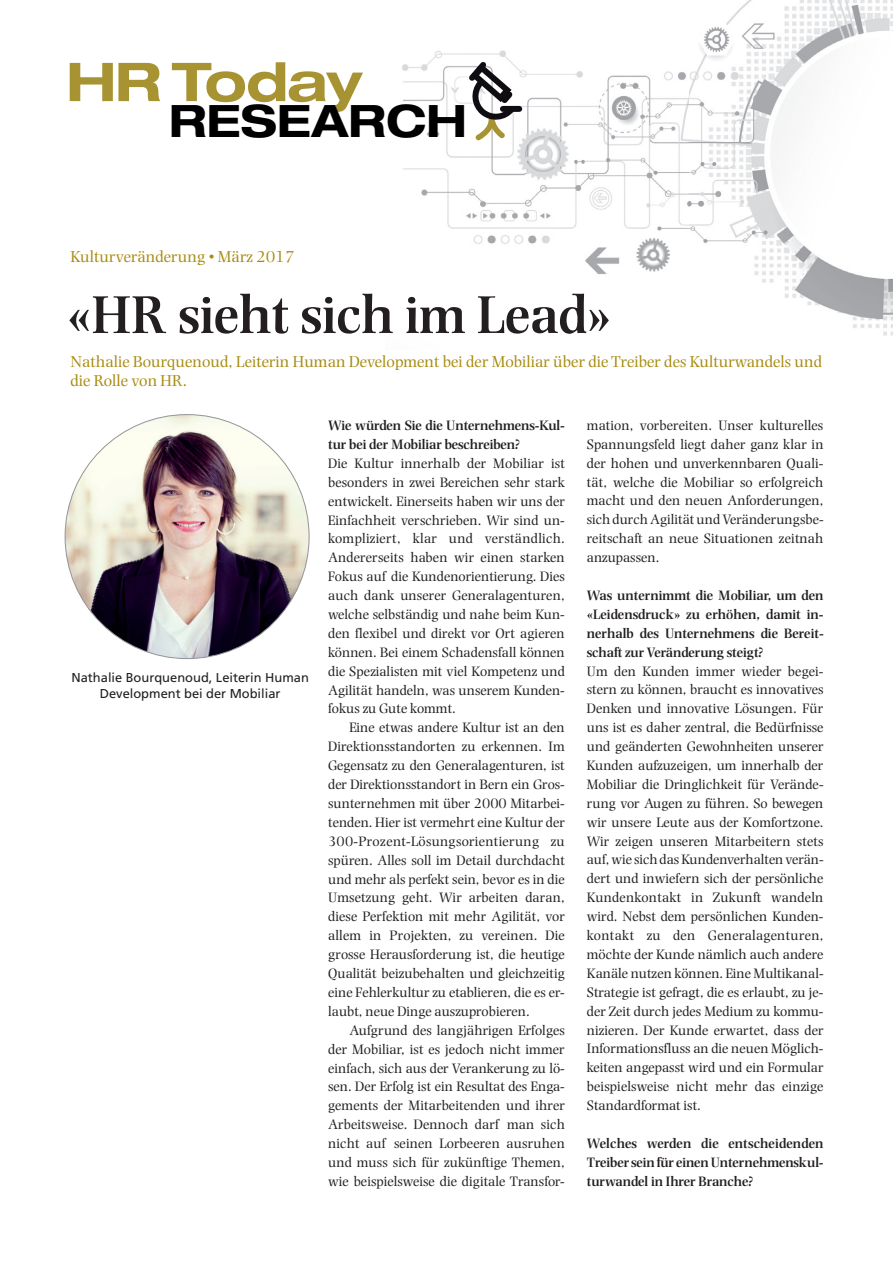
<style>
.page{position:relative;width:893px;height:1263px;background:#fff}
.page>*{position:absolute;margin:0;border:0;box-sizing:border-box;transform-origin:0 0}
.t1{font:600 55.5px "Photina";color:#231f20}
.t2{font:700 expanded 44.7px "Helvetica Neue LT";color:#000}
.t3{font:16.5px/19.5px "Photina";color:#a88c12}
.t4{font:14.25px/18.9px "Photina";color:#231f20;text-align:justify}
.t5{font:600 14.25px/18.9px "Photina";color:#231f20;text-align:justify}
.t6{font:12.9px/15.8px "Frutiger";color:#231f20;text-align:center}
</style>
<div class="page">
<img style="left:402px;top:0;width:491px;height:336px">
<svg style="left:70px;top:63px;width:90px;height:38px"></svg>
<svg style="left:172px;top:62px;width:191px;height:50px"></svg>
<svg style="left:464px;top:62px;width:58px;height:80px"></svg>
<img style="left:65px;top:415px;width:244px;height:244px;border-radius:122px">
<h2 class="t2" style="left:169px;top:93px;width:300px">RESEARCH</h2>
<p class="t3" style="left:71px;top:247px;width:225px">Kulturveränderung • März 2017</p>
<h1 class="t1" style="left:67px;top:283px;width:546px">«HR sieht sich im Lead»</h1>
<p class="t3" style="left:71px;top:352px;width:753px">Nathalie Bourquenoud, Leiterin Human Development bei der Mobiliar über die Treiber des Kulturwandels und die Rolle von HR.</p>
<p class="t6" style="left:71px;top:669px;width:239px">Nathalie Bourquenoud, Leiterin Human<br>Development bei der Mobiliar</p>
<p class="t5" style="left:328px;top:416px;width:238px">Wie würden Sie die Unternehmens-Kul&shy;tur bei der Mobiliar beschreiben?</p>
<p class="t4" style="left:328px;top:454px;width:238px">Die Kultur innerhalb der Mobiliar ist besonders in zwei Bereichen sehr stark entwickelt. Einerseits haben wir uns der Einfachheit verschrieben. Wir sind un&shy;kompliziert, klar und verständlich.<br>Anderer seits haben wir einen starken Fokus auf die Kundenorientierung. Dies auch dank unserer Generalagenturen, welche selbständig und nahe beim Kun&shy;den flexibel und direkt vor Ort agieren können. Bei einem Schadensfall können die Spezialisten mit viel Kompetenz und Agilität handeln, was unserem Kunden&shy;fokus zu Gute kommt.</p>
<p class="t4" style="left:328px;top:718px;width:238px;text-indent:21px">Eine etwas andere Kultur ist an den Direktionsstandorten zu erkennen. Im Gegensatz zu den Generalagenturen, ist der Direktionsstandort in Bern ein Gros&shy;sunternehmen mit über 2000 Mitarbei&shy;tenden. Hier ist vermehrt eine Kultur der 300-Prozent-Lösungsorientierung zu spüren. Alles soll im Detail durchdacht und mehr als perfekt sein, bevor es in die Umsetzung geht. Wir arbeiten daran, diese Perfektion mit mehr Agilität, vor allem in Projekten, zu vereinen. Die grosse Herausforderung ist, die heutige Qualität beizubehalten und gleichzeitig eine Fehlerkultur zu etablieren, die es er&shy;laubt, neue Dinge auszuprobieren.</p>
<p class="t4" style="left:328px;top:1021px;width:238px;text-indent:21px">Aufgrund des langjährigen Erfolges der Mobiliar, ist es jedoch nicht immer einfach, sich aus der Verankerung zu lö&shy;sen. Der Erfolg ist ein Resultat des Enga&shy;gements der Mitarbeitenden und ihrer Arbeitsweise. Dennoch darf man sich nicht auf seinen Lorbeeren ausruhen und muss sich für zukünftige Themen, wie beispielsweise die digitale Transfor-</p>
<p class="t4" style="left:587px;top:416px;width:238px">mation, vorbereiten. Unser kulturelles Spannungsfeld liegt daher ganz klar in der hohen und unverkennbaren Quali&shy;tät, welche die Mobiliar so erfolgreich macht und den neuen Anforderungen, sich durch Agilität und Veränderungsbe&shy;reitschaft an neue Situationen zeitnah anzupassen.</p>
<p class="t5" style="left:587px;top:586px;width:238px">Was unternimmt die Mobiliar, um den «Leidensdruck» zu erhöhen, damit in&shy;nerhalb des Unternehmens die Bereit&shy;schaft zur Veränderung steigt?</p>
<p class="t4" style="left:587px;top:661px;width:238px">Um den Kunden immer wieder begei&shy;stern zu können, braucht es innovatives Denken und innovative Lösungen. Für uns ist es daher zentral, die Bedürfnisse und geänderten Gewohnheiten unserer Kunden aufzuzeigen, um innerhalb der Mobiliar die Dringlichkeit für Verände&shy;rung vor Augen zu führen. So bewegen wir unsere Leute aus der Komfortzone.<br>Wir zeigen unseren Mitarbeitern stets auf, wie sich das Kundenverhalten verän&shy;dert und inwiefern sich der persönliche Kundenkontakt in Zukunft wandeln wird. Nebst dem persönlichen Kunden&shy;kontakt zu den Generalagenturen, möchte der Kunde nämlich auch andere Kanäle nutzen können. Eine Multikanal-Strategie ist gefragt, die es erlaubt, zu je&shy;der Zeit durch jedes Medium zu kommu&shy;nizieren. Der Kunde erwartet, dass der Informationsfluss an die neuen Möglich&shy;keiten angepasst wird und ein Formular beispielsweise nicht mehr das einzige Standardformat ist.</p>
<p class="t5" style="left:587px;top:1134px;width:238px">Welches werden die entscheidenden Treiber sein für einen Unternehmenskul&shy;turwandel in Ihrer Branche?</p>
</div>
